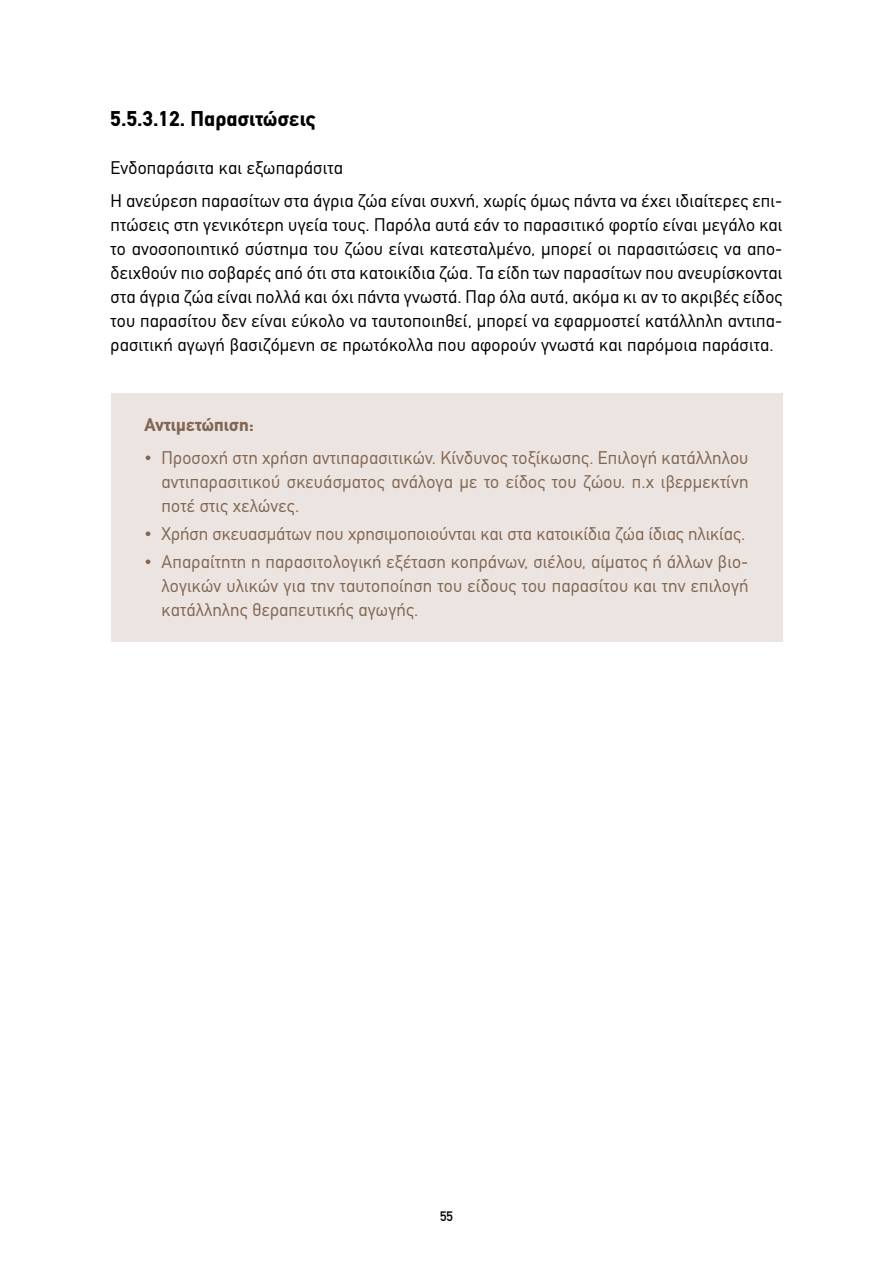
<style>
.page{position:relative;width:893px;height:1263px;background:#fff}
.page>*{position:absolute;margin:0;border:0;box-sizing:border-box;transform-origin:0 0}
.t1{font:700 21px "CF Din";letter-spacing:.01em;color:#000}
.t2{font:18px/24px "CF Din";letter-spacing:.01em;color:#000}
.t3{font:18px/24px "CF Din";letter-spacing:.01em;color:#826652;text-align:justify}
.t4{font:700 18px "CF Din";letter-spacing:.01em;color:#826652}
.t5{font:13.5px "CF Din";color:#000}
</style>
<div class="page">
<div style="left:111px;top:394px;width:671px;height:248px;background:#ebe4e0"></div>
<p class="t1" style="left:111px;top:108px;width:207px">5.5.3.12. Παρασιτώσεις</p>
<p class="t2" style="left:111px;top:152px;width:673px;line-height:32.5px">Ενδοπαράσιτα και εξωπαράσιτα<br>Η ανεύρεση παρασίτων στα άγρια ζώα είναι συχνή, χωρίς όμως πάντα να έχει ιδιαίτερες επι-</p>
<p class="t2" style="left:111px;top:213px;width:673px;text-align:justify">πτώσεις στη γενικότερη υγεία τους. Παρόλα αυτά εάν το παρασιτικό φορτίο είναι μεγάλο και το ανοσοποιητικό σύστημα του ζώου είναι κατεσταλμένο, μπορεί οι παρασιτώσεις να απο&shy;δειχθούν πιο σοβαρές από ότι στα κατοικίδια ζώα. Τα είδη των παρασίτων που ανευρίσκονται στα άγρια ζώα είναι πολλά και όχι πάντα γνωστά. Παρ όλα αυτά, ακόμα κι αν το ακριβές είδος του παρασίτου δεν είναι εύκολο να ταυτοποιηθεί, μπορεί να εφαρμοστεί κατάλληλη αντιπα&shy;ρασιτική αγωγή βασιζόμενη σε πρωτόκολλα που αφορούν γνωστά και παρόμοια παράσιτα.</p>
<p class="t4" style="left:145px;top:415px;width:111px">Αντιμετώπιση:</p>
<p class="t3" style="left:162px;top:446px;width:588px;text-indent:-17px">• Προσοχή στη χρήση αντιπαρασιτικών. Κίνδυνος τοξίκωσης. Επιλογή κατάλληλου αντιπαρασιτικού σκευάσματος ανάλογα με το είδος του ζώου. π.χ ιβερμεκτίνη ποτέ στις χελώνες.</p>
<p class="t3" style="left:145px;top:522px;width:602px">• Χρήση σκευασμάτων που χρησιμοποιούνται και στα κατοικίδια ζώα ίδιας ηλικίας.</p>
<p class="t3" style="left:162px;top:550px;width:588px;text-indent:-17px">• Απαραίτητη η παρασιτολογική εξέταση κοπράνων, σιέλου, αίματος ή άλλων βιο&shy;λογικών υλικών για την ταυτοποίηση του είδους του παρασίτου και την επιλογή κατάλληλης θεραπευτικής αγωγής.</p>
<p class="t5" style="left:440px;top:1209px;width:14px">55</p>
</div>
